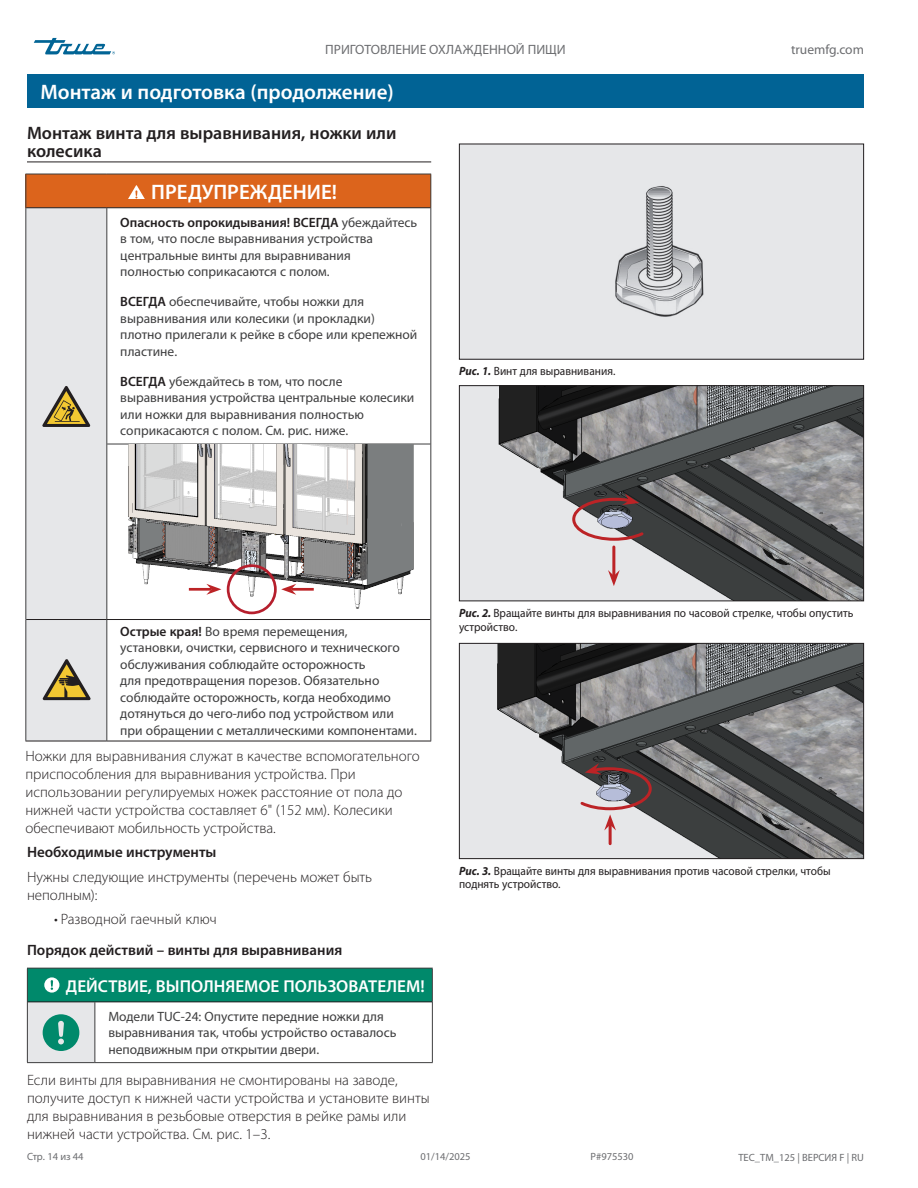
<style>
.page{position:relative;width:918px;height:1188px;background:#fff}
.page>*{position:absolute;margin:0;border:0;box-sizing:border-box;transform-origin:0 0}
.Title_bar_Page_header{font:600 21px "Myriad Pro";color:#fff}
.Table_title_bar{font:600 21px "Myriad Pro";color:#fff}
.Subhead_underscore_H1{font:600 18px/18px "Myriad Pro";color:#231f20}
.Tables_title_bar{font:600 17.25px "Myriad Pro";color:#fff}
.Body_Text_light_Normal{font:300 15px/18px "Myriad Pro";color:#231f20}
.Subhead_NO_underscore_H2{font:600 15px "Myriad Pro";color:#231f20}
.Body_Text_light_Normal-2{font:600 15px "Myriad Pro";color:#231f20}
.Table_text{font:13.5px/16.5px "Myriad Pro";color:#3e3e3f}
.t1{font:13.5px "Myriad Pro";color:#6c6d70}
.Caption_FIG_Regular{font:12px/13.5px "Myriad Pro";color:#231f20;scale:.95 1}
.t2{font:10.5px "Myriad Pro";color:#6c6d70}
.s1{font-weight:600;color:#231f20}
.s2{font-weight:700;font-style:italic}
</style>
<div class="page">
<svg style="left:34px;top:38px;width:81px;height:16px"></svg>
<div style="left:459px;top:144px;width:405px;height:215px;background:#e6e7e9"></div>
<div style="left:459px;top:144px;width:405px;height:216px;border:1px solid #231f20"></div>
<div style="left:27px;top:74px;width:837px;height:34px;background:#016395"></div>
<img style="left:615px;top:186px;width:89px;height:131px">
<div style="left:459px;top:386px;width:405px;height:215px;background:#e6e7e9"></div>
<img style="left:498px;top:387px;width:364px;height:212px">
<div style="left:459px;top:385px;width:405px;height:216px;border:1px solid #231f20"></div>
<svg style="left:571px;top:494px;width:75px;height:48px"></svg>
<hr style="left:612px;top:547px;width:3px;height:29px;background:#bc2326">
<svg style="left:608px;top:570px;width:12px;height:16px"></svg>
<div style="left:459px;top:643px;width:405px;height:216px;background:#e6e7e9"></div>
<img style="left:497px;top:645px;width:365px;height:212px">
<div style="left:459px;top:643px;width:405px;height:216px;border:1px solid #231f20"></div>
<hr style="left:609px;top:825px;width:3px;height:19px;background:#bc2326">
<svg style="left:578px;top:763px;width:75px;height:67px"></svg>
<div style="left:27px;top:968px;width:405px;height:34px;background:#00896b"></div>
<div style="left:27px;top:1002px;width:68px;height:61px;background:#e6e7e9"></div>
<hr style="left:27px;top:968px;width:68px;height:1px;background:#3e3e3f">
<hr style="left:27px;top:969px;width:1px;height:33px;background:#3e3e3f">
<hr style="left:95px;top:968px;width:338px;height:1px;background:#3e3e3f">
<hr style="left:432px;top:969px;width:1px;height:33px;background:#3e3e3f">
<hr style="left:27px;top:1002px;width:1px;height:60px;background:#3e3e3f">
<hr style="left:94px;top:1002px;width:1px;height:60px;background:#3e3e3f">
<hr style="left:432px;top:1002px;width:1px;height:60px;background:#3e3e3f">
<hr style="left:27px;top:1062px;width:68px;height:1px;background:#3e3e3f">
<hr style="left:95px;top:1062px;width:338px;height:1px;background:#3e3e3f">
<hr style="left:28px;top:1002px;width:67px;height:1px;background:#231f20">
<hr style="left:95px;top:1002px;width:337px;height:1px;background:#231f20">
<svg style="left:44px;top:977px;width:15px;height:16px"></svg>
<svg style="left:43px;top:1014px;width:36px;height:37px"></svg>
<hr style="left:27px;top:162px;width:404px;height:1px;background:#231f20">
<div style="left:26px;top:174px;width:405px;height:34px;background:#dc641c"></div>
<svg style="left:107px;top:208px;width:323px;height:533px"></svg>
<hr style="left:25px;top:174px;width:82px;height:1px;background:#3e3e3f">
<hr style="left:25px;top:174px;width:1px;height:34px;background:#3e3e3f">
<hr style="left:107px;top:174px;width:324px;height:1px;background:#3e3e3f">
<hr style="left:430px;top:174px;width:1px;height:34px;background:#3e3e3f">
<hr style="left:25px;top:208px;width:1px;height:236px;background:#3e3e3f">
<hr style="left:430px;top:208px;width:1px;height:236px;background:#3e3e3f">
<hr style="left:25px;top:444px;width:1px;height:176px;background:#3e3e3f">
<hr style="left:430px;top:444px;width:1px;height:176px;background:#3e3e3f">
<hr style="left:25px;top:620px;width:1px;height:121px;background:#3e3e3f">
<hr style="left:430px;top:620px;width:1px;height:121px;background:#3e3e3f">
<hr style="left:107px;top:444px;width:323px;height:1px;background:#3e3e3f">
<hr style="left:107px;top:619px;width:323px;height:1px;background:#231f20">
<hr style="left:25px;top:741px;width:82px;height:1px;background:#231f20">
<hr style="left:107px;top:741px;width:324px;height:1px;background:#231f20">
<hr style="left:26px;top:207px;width:81px;height:1px;background:#231f20">
<hr style="left:107px;top:207px;width:323px;height:1px;background:#231f20">
<svg style="left:128px;top:185px;width:17px;height:14px"></svg>
<img style="left:122px;top:444px;width:293px;height:166px">
<div style="left:227px;top:564px;width:50px;height:50px;border:3px solid #b61f2d;border-radius:50%"></div>
<hr style="left:189px;top:588px;width:22px;height:3px;background:#bc2326">
<svg style="left:206px;top:584px;width:15px;height:11px"></svg>
<hr style="left:291px;top:588px;width:23px;height:3px;background:#bc2326">
<svg style="left:281px;top:584px;width:15px;height:11px"></svg>
<svg style="left:26px;top:208px;width:81px;height:533px;background:#dededc"></svg>
<p class="t1" style="left:325px;top:42px;width:242px">ПРИГОТОВЛЕНИЕ ОХЛАЖДЕННОЙ ПИЩИ</p>
<p class="t1" style="left:791px;top:42px;width:74px">truemfg.com</p>
<p class="Title_bar_Page_header" style="left:40px;top:79px;width:355px">Монтаж и подготовка (продолжение)</p>
<p class="Subhead_underscore_H1" style="left:27px;top:123px;width:371px">Монтаж винта для выравнивания, ножки или колесика</p>
<p class="Table_title_bar" style="left:151px;top:179px;width:187px">ПРЕДУПРЕЖДЕНИЕ!</p>
<p class="Table_text" style="left:120px;top:214px;width:298px"><span class="s1">Опасность опрокидывания! ВСЕГДА</span> убеждайтесь в том, что после выравнивания устройства центральные винты для выравнивания полностью соприкасаются с полом.</p>
<p class="Table_text" style="left:120px;top:293px;width:299px"><span class="s1">ВСЕГДА</span> обеспечивайте, чтобы ножки для выравнивания или колесики (и прокладки) плотно прилегали к рейке в сборе или крепежной пластине.</p>
<p class="Table_text" style="left:120px;top:373px;width:296px"><span class="s1">ВСЕГДА</span> убеждайтесь в том, что после выравнивания устройства центральные колесики или ножки для выравнивания полностью соприкасаются с полом. См. рис. ниже.</p>
<p class="Caption_FIG_Regular" style="left:459px;top:364px;width:166px"><span class="s2">Рис. 1.</span> Винт для выравнивания.</p>
<p class="Table_text" style="left:120px;top:623px;width:298px"><span class="s1">Острые края!</span> Во время перемещения,<br>установки, очистки, сервисного и технического обслуживания соблюдайте осторожность<br>для предотвращения порезов. Обязательно соблюдайте осторожность, когда необходимо дотянуться до чего-либо под устройством или при обращении с металлическими компонентами.</p>
<p class="Body_Text_light_Normal" style="left:25px;top:746px;width:396px">Ножки для выравнивания служат в качестве вспомогательного приспособления для выравнивания устройства. При использовании регулируемых ножек расстояние от пола до нижней части устройства составляет 6" (152 мм). Колесики обеспечивают мобильность устройства.</p>
<p class="Body_Text_light_Normal-2" style="left:27px;top:842px;width:191px">Необходимые инструменты</p>
<p class="Body_Text_light_Normal" style="left:27px;top:867px;width:347px">Нужны следующие инструменты (перечень может быть неполным):</p>
<p class="Body_Text_light_Normal" style="left:54px;top:910px;width:164px">• Разводной гаечный ключ</p>
<p class="Subhead_NO_underscore_H2" style="left:27px;top:940px;width:317px">Порядок действий – винты для выравнивания</p>
<p class="Tables_title_bar" style="left:66px;top:975px;width:360px">ДЕЙСТВИЕ, ВЫПОЛНЯЕМОЕ ПОЛЬЗОВАТЕЛЕМ!</p>
<p class="Table_text" style="left:108px;top:1008px;width:290px">Модели TUC-24: Опустите передние ножки для выравнивания так, чтобы устройство оставалось неподвижным при открытии двери.</p>
<p class="Body_Text_light_Normal" style="left:27px;top:1071px;width:404px">Если винты для выравнивания не смонтированы на заводе, получите доступ к нижней части устройства и установите винты для выравнивания в резьбовые отверстия в рейке рамы или нижней части устройства. См. рис. 1–3.</p>
<p class="Caption_FIG_Regular" style="left:459px;top:606px;width:417px"><span class="s2">Рис. 2.</span> Вращайте винты для выравнивания по часовой стрелке, чтобы опустить устройство.</p>
<p class="Caption_FIG_Regular" style="left:459px;top:864px;width:393px"><span class="s2">Рис. 3.</span> Вращайте винты для выравнивания против часовой стрелки, чтобы поднять устройство.</p>
<p class="t2" style="left:27px;top:1150px;width:58px">Стр. 14 из 44</p>
<p class="t2" style="left:420px;top:1150px;width:52px">01/14/2025</p>
<p class="t2" style="left:591px;top:1150px;width:45px">P#975530</p>
<p class="t2" style="left:738px;top:1151px;width:127px">TEC_TM_125 | ВЕРСИЯ F | RU</p>
</div>
